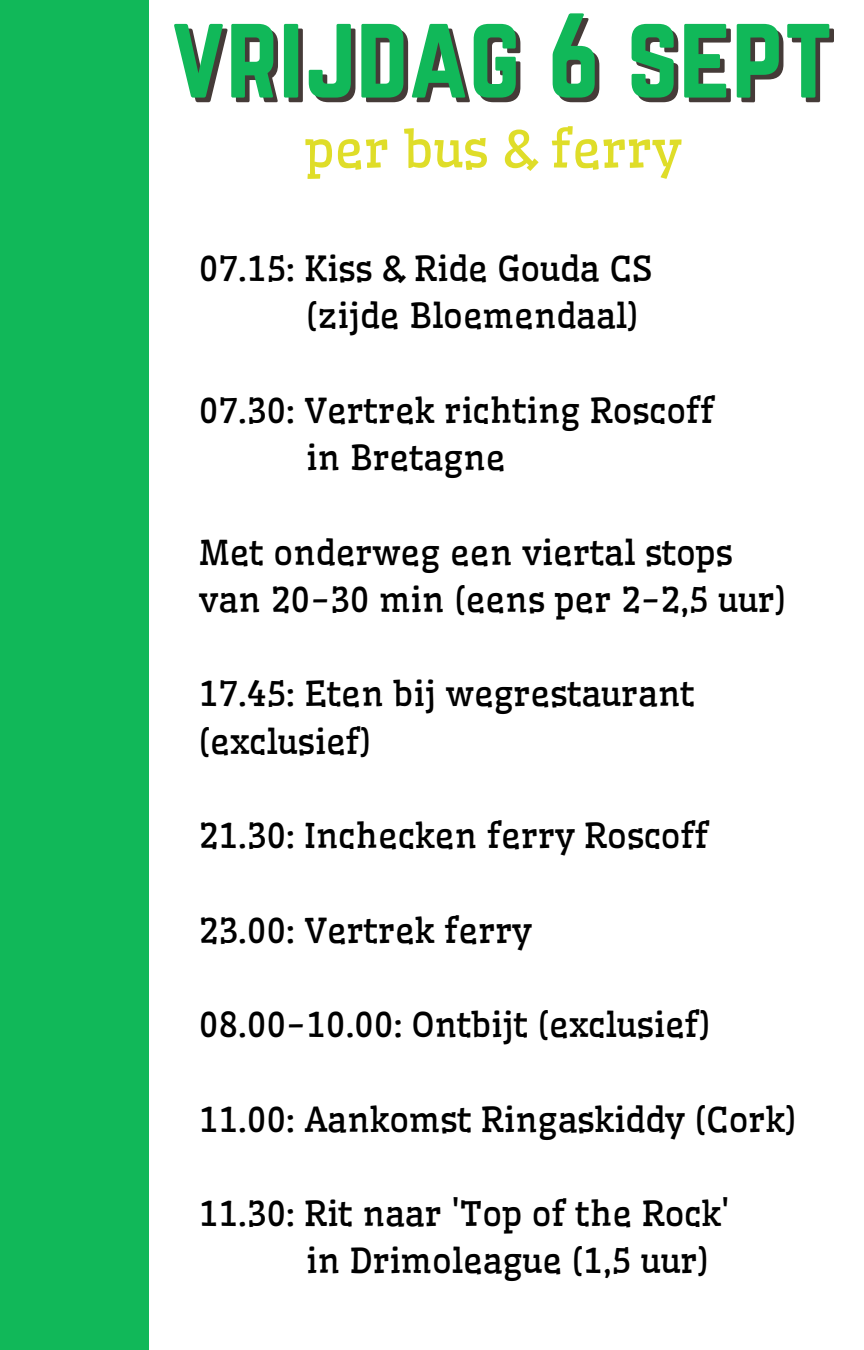
<style>
.page{position:relative;width:864px;height:1350px;background:#fff}
.page>*{position:absolute;margin:0;border:0;box-sizing:border-box;transform-origin:0 0}
.t1{font:105.3px "Norwester";color:#11b859}
.t2{font:50.62px "Wellfleet";color:#dfdd29}
.t3{font:33.98px/47.2px "Wellfleet";color:#000}
</style>
<div class="page">
<div style="left:0;top:0;width:148px;height:1350px;background:#11b859"></div>
<h2 class="t1" style="left:171px;top:-8px;width:663px">VRIJDAG 6 SEPT</h2>
<h1 class="t2" style="left:305px;top:118px;width:378px">per bus &amp; ferry</h1>
<p class="t3" style="left:199px;top:245px;width:455px">07.15: Kiss &amp; Ride Gouda CS</p>
<p class="t3" style="left:306px;top:293px;width:334px">(zijde Bloemendaal)</p>
<p class="t3" style="left:199px;top:387px;width:517px">07.30: Vertrek richting Roscoff</p>
<p class="t3" style="left:306px;top:434px;width:201px">in Bretagne</p>
<p class="t3" style="left:199px;top:529px;width:536px">Met onderweg een viertal stops</p>
<p class="t3" style="left:199px;top:576px;width:589px">van 20-30 min (eens per 2-2,5 uur)</p>
<p class="t3" style="left:199px;top:671px;width:497px">17.45: Eten bij wegrestaurant (exclusief)</p>
<p class="t3" style="left:199px;top:812px;width:512px">21.30: Inchecken ferry Roscoff</p>
<p class="t3" style="left:199px;top:907px;width:335px">23.00: Vertrek ferry</p>
<p class="t3" style="left:199px;top:1001px;width:513px">08.00-10.00: Ontbijt (exclusief)</p>
<p class="t3" style="left:199px;top:1096px;width:599px">11.00: Aankomst Ringaskiddy (Cork)</p>
<p class="t3" style="left:199px;top:1190px;width:533px">11.30: Rit naar 'Top of the Rock'</p>
<p class="t3" style="left:306px;top:1238px;width:404px">in Drimoleague (1,5 uur)</p>
</div>
